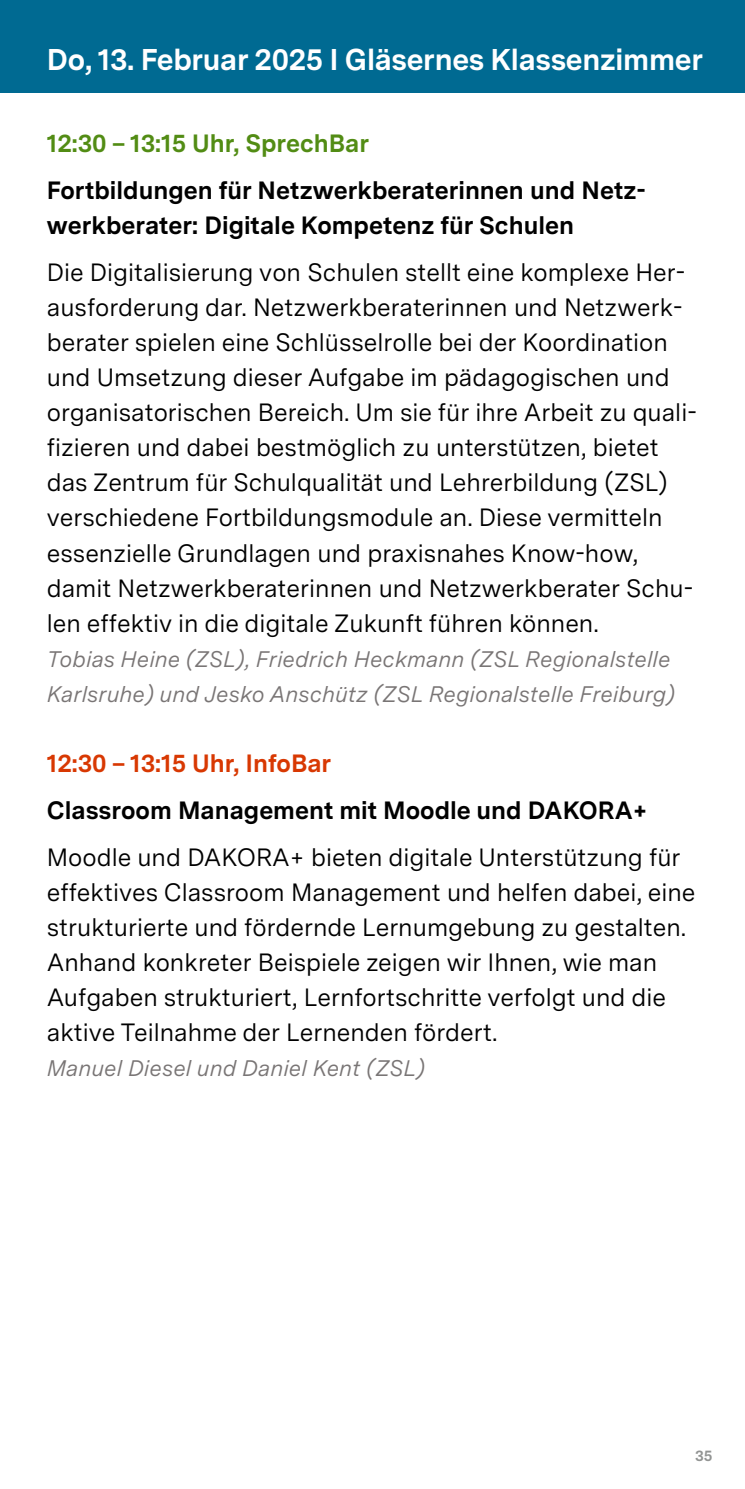
<style>
.page{position:relative;width:745px;height:1489px;background:#fff}
.page>*{position:absolute;margin:0;border:0;box-sizing:border-box;transform-origin:0 0}
.t1{font:700 30px "Ba Wue Sans";letter-spacing:-.01em;color:#fff}
.t2{font:25px/35px "Ba Wue Sans";color:#000}
.t3{font:700 25px/35px "Ba Wue Sans";color:#000}
.t4{font:700 25px "Ba Wue Sans";color:#528c14}
.t5{font:700 25px "Ba Wue Sans";color:#d83802}
.t6{font:italic 22.5px/35px "Ba Wue Sans";color:#797575}
.t7{font:700 15px "Ba Wue Sans";color:#929493}
</style>
<div class="page">
<div style="left:0;top:0;width:744px;height:92px;background:#006a92"></div>
<p class="t1" style="left:47px;top:38px;width:657px">Do, 13. Februar 2025 I Gläsernes Klassenzimmer</p>
<p class="t4" style="left:47px;top:125px;width:323px">12:30 – 13:15 Uhr, SprechBar</p>
<p class="t3" style="left:47px;top:172px;width:600px">Fortbildungen für Netzwerkberaterinnen und Netz&shy;werkberater: Digitale Kompetenz für Schulen</p>
<p class="t2" style="left:47px;top:254px;width:651px">Die Digitalisierung von Schulen stellt eine komplexe Her&shy;ausforderung dar. Netzwerkberaterinnen und Netzwerk&shy;berater spielen eine Schlüsselrolle bei der Koordination und Umsetzung dieser Aufgabe im pädagogischen und organisatorischen Bereich. Um sie für ihre Arbeit zu quali&shy;fizieren und dabei bestmöglich zu unterstützen, bietet das Zentrum für Schulqualität und Lehrerbildung (ZSL) verschiedene Fortbildungsmodule an. Diese vermitteln essenzielle Grundlagen und praxisnahes Know-how, damit Netzwerkberaterinnen und Netzwerkberater Schu&shy;len effektiv in die digitale Zukunft führen können.</p>
<p class="t6" style="left:47px;top:641px;width:629px">Tobias Heine (ZSL), Friedrich Heckmann (ZSL Regionalstelle<br>Karlsruhe) und Jesko Anschütz (ZSL Regionalstelle Freiburg)</p>
<p class="t5" style="left:47px;top:745px;width:286px">12:30 – 13:15 Uhr, InfoBar</p>
<p class="t3" style="left:47px;top:791px;width:601px">Classroom Management mit Moodle und DAKORA+</p>
<p class="t2" style="left:47px;top:839px;width:649px">Moodle und DAKORA+ bieten digitale Unterstützung für effektives Classroom Management und helfen dabei, eine strukturierte und fördernde Lernumgebung zu gestalten.<br>Anhand konkreter Beispiele zeigen wir Ihnen, wie man Aufgaben strukturiert, Lernfortschritte verfolgt und die aktive Teilnahme der Lernenden fördert.</p>
<p class="t6" style="left:47px;top:1050px;width:380px">Manuel Diesel und Daniel Kent (ZSL)</p>
<p class="t7" style="left:694px;top:1444px;width:19px">35</p>
</div>
